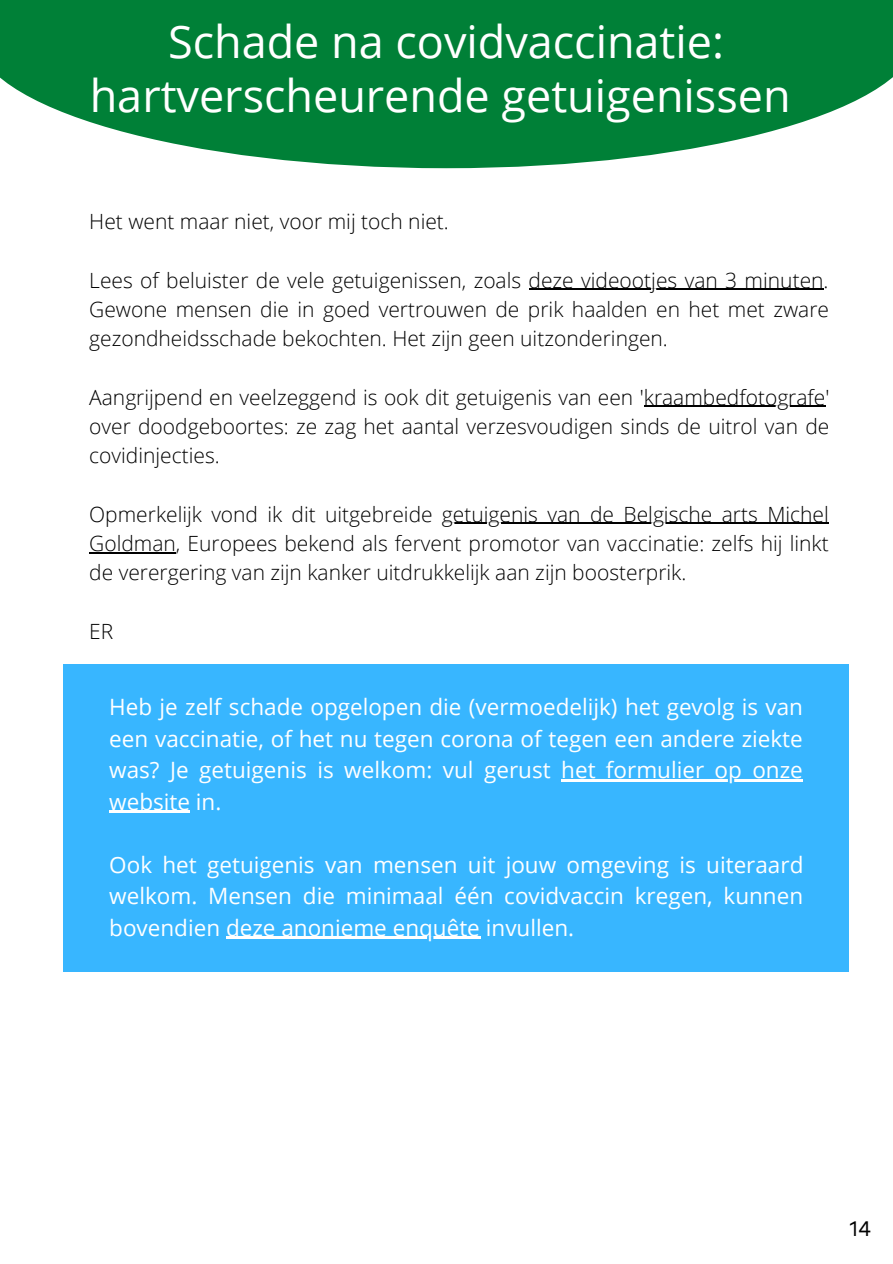
<style>
.page{position:relative;width:893px;height:1264px;background:#fff}
.page>*{position:absolute;margin:0;border:0;box-sizing:border-box;transform-origin:0 0}
.t1{font:45px/54px "Open Sans";color:#fff;text-align:center}
.t2{font:22.5px/31.5px "Open Sans";color:#fff;text-align:justify}
.t3{font:300 21px/29.2px "Open Sans";color:#000;text-align:justify}
.t4{font:21px "Munken Sans";color:#000}
</style>
<div class="page">
<svg style="left:0;top:0;width:892px;height:168px;background:#259254"></svg>
<div style="left:64px;top:664px;width:784px;height:307px;background:#38b6ff"></div>
<hr style="left:528px;top:289px;width:295px;height:1px;background:#000">
<hr style="left:643px;top:406px;width:182px;height:1px;background:#000">
<hr style="left:442px;top:522px;width:386px;height:2px;background:#000">
<hr style="left:89px;top:552px;width:87px;height:1px;background:#000">
<hr style="left:561px;top:779px;width:241px;height:2px;background:#fff">
<hr style="left:109px;top:810px;width:81px;height:3px;background:#fff">
<hr style="left:226px;top:936px;width:254px;height:2px;background:#fff">
<h1 class="t1" style="left:90px;top:14px;width:702px">Schade na covidvaccinatie: hartverscheurende getuigenissen</h1>
<p class="t3" style="left:89px;top:206px;width:361px">Het went maar niet, voor mij toch niet.</p>
<p class="t3" style="left:89px;top:265px;width:741px">Lees of beluister de vele getuigenissen, zoals deze videootjes van 3 minuten.<br>Gewone mensen die in goed vertrouwen de prik haalden en het met zware gezondheidsschade bekochten. Het zijn geen uitzonderingen.</p>
<p class="t3" style="left:89px;top:382px;width:741px">Aangrijpend en veelzeggend is ook dit getuigenis van een 'kraambedfotografe' over doodgeboortes: ze zag het aantal verzesvoudigen sinds de uitrol van de covidinjecties.</p>
<p class="t3" style="left:89px;top:499px;width:741px">Opmerkelijk vond ik dit uitgebreide getuigenis van de Belgische arts Michel Goldman, Europees bekend als fervent promotor van vaccinatie: zelfs hij linkt de verergering van zijn kanker uitdrukkelijk aan zijn boosterprik.</p>
<p class="t3" style="left:89px;top:615px;width:26px">ER</p>
<p class="t2" style="left:109px;top:690px;width:695px">Heb je zelf schade opgelopen die (vermoedelijk) het gevolg is van een vaccinatie, of het nu tegen corona of tegen een andere ziekte was? Je getuigenis is welkom: vul gerust het formulier op onze website in.</p>
<p class="t2" style="left:109px;top:848px;width:695px">Ook het getuigenis van mensen uit jouw omgeving is uiteraard welkom. Mensen die minimaal één covidvaccin kregen, kunnen bovendien deze anonieme enquête invullen.</p>
<p class="t4" style="left:849px;top:1215px;width:23px">14</p>
</div>
